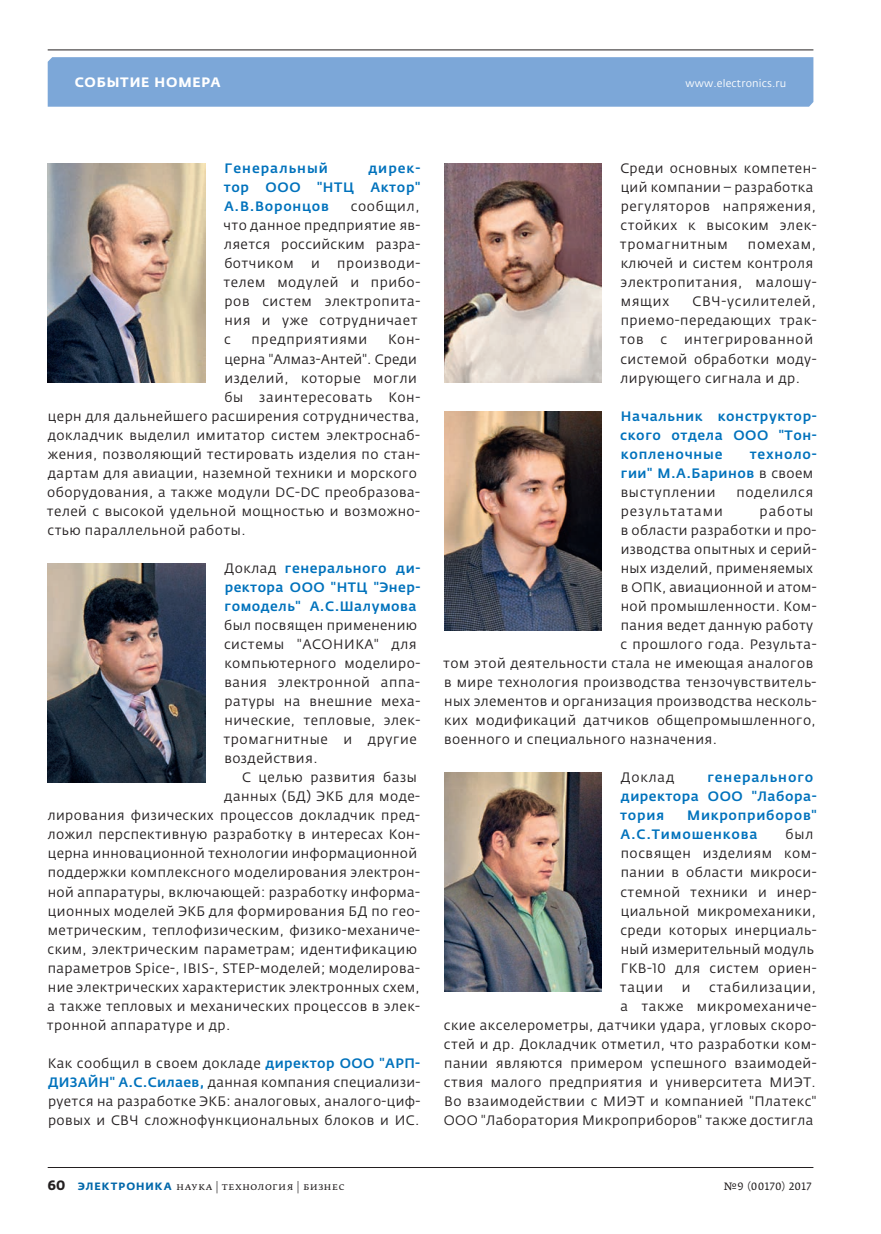
<style>
.page{position:relative;width:881px;height:1234px;background:#fff}
.page>*{position:absolute;margin:0;border:0;box-sizing:border-box;transform-origin:0 0}
.t1{font:13.5px/19px "Fedra Sans Pro";letter-spacing:.035em;color:#231f20}
.t2{font:500 13.5px/19px "Fedra Sans Pro";letter-spacing:.045em;color:#0072bc}
.t3{font:700 13.5px "Fedra Sans Alt Pro";letter-spacing:.06em;color:#fff}
.t4{font:13.5px "Fedra Sans Pro";letter-spacing:.07em;color:#231f20}
.t5{font:500 13.5px "Fedra Sans Pro";letter-spacing:.07em;color:#0072bc}
.t6{font:10.5px "Fedra Serif B Pro";letter-spacing:.025em;color:#231f20}
.t7{font:10.5px "Fedra Sans Pro";letter-spacing:.015em;color:#fff}
.t8{font:10.5px "Fedra Serif A Pro";letter-spacing:.035em;color:#231f20}
.s1{font-weight:400;color:#231f20}
.s2{font-weight:500;color:#0072bc}
.s3{font-family:"Fedra Sans Pro";font-weight:700;font-size:13.5px}
.s4{font-family:"Fedra Sans Alt Pro";font-weight:700;color:#0067aa}
</style>
<div class="page">
<div style="left:48px;top:57px;width:765px;height:50px;background:#7ca7d8"></div>
<hr style="left:48px;top:50px;width:765px;height:1px;background:#231f20">
<hr style="left:48px;top:1166px;width:765px;height:1px;background:#231f20">
<img style="left:48px;top:563px;width:157px;height:219px">
<img style="left:444px;top:772px;width:157px;height:219px">
<img style="left:444px;top:163px;width:157px;height:219px">
<img style="left:444px;top:411px;width:157px;height:219px">
<img style="left:48px;top:164px;width:157px;height:218px">
<p class="t3" style="left:75px;top:74px;width:147px">СОБЫТИЕ НОМЕРА</p>
<p class="t7" style="left:685px;top:77px;width:102px">www.electronics.ru</p>
<p class="t5" style="left:224px;top:160px;width:105px">Генеральный</p>
<p class="t2" style="left:224px;top:159px;width:198px;text-align:justify;text-indent:144px">дирек&shy;тор ООО "НТЦ Актор" А.В.Воронцов</p>
<p class="t1" style="left:223px;top:197px;width:198px;text-align:justify;text-indent:127px">сообщил, что данное предприятие яв&shy;ляется российским разра&shy;ботчиком</p>
<p class="t1" style="left:223px;top:254px;width:198px;text-indent:114px">производи&shy;телем модулей и прибо&shy;ров систем электропита&shy;ния и уже сотрудничает с</p>
<p class="t1" style="left:311px;top:254px;width:10px">и</p>
<p class="t1" style="left:251px;top:330px;width:117px">предприятиями</p>
<p class="t1" style="left:388px;top:330px;width:34px">Кон-</p>
<p class="t1" style="left:224px;top:349px;width:194px">церна "Алмаз-Антей". Среди</p>
<p class="t1" style="left:224px;top:368px;width:194px">изделий, которые могли</p>
<p class="t1" style="left:224px;top:387px;width:197px">бы заинтересовать Кон-</p>
<p class="t1" style="left:48px;top:406px;width:373px">церн для дальнейшего расширения сотрудничества,</p>
<p class="t1" style="left:48px;top:425px;width:373px">докладчик выделил имитатор систем электроснаб-</p>
<p class="t1" style="left:48px;top:444px;width:373px">жения, позволяющий тестировать изделия по стан-</p>
<p class="t1" style="left:48px;top:463px;width:370px">дартам для авиации, наземной техники и морского</p>
<p class="t1" style="left:47px;top:482px;width:374px">оборудования, а также модули DC-DC преобразова-</p>
<p class="t1" style="left:47px;top:501px;width:374px">телей с высокой удельной мощностью и возможно-</p>
<p class="t1" style="left:47px;top:520px;width:199px">стью параллельной работы.</p>
<p class="t2" style="left:224px;top:558px;width:197px"><span class="s1">Доклад</span> генерального ди-</p>
<p class="t2" style="left:225px;top:577px;width:197px">ректора ООО "НТЦ "Энер-</p>
<p class="t2" style="left:224px;top:596px;width:194px">гомодель" А.С.Ша лу мова</p>
<p class="t1" style="left:224px;top:615px;width:194px">был посвящен применению</p>
<p class="t1" style="left:224px;top:634px;width:194px">системы "АСОНИКА" для</p>
<p class="t1" style="left:224px;top:653px;width:197px">компьютерного моделиро-</p>
<p class="t1" style="left:224px;top:672px;width:197px">вания электронной аппа-</p>
<p class="t1" style="left:224px;top:691px;width:197px">ратуры на внешние меха-</p>
<p class="t1" style="left:224px;top:710px;width:197px">нические, тепловые, элек-</p>
<p class="t1" style="left:223px;top:729px;width:195px">тромагнитные и другие</p>
<p class="t1" style="left:224px;top:748px;width:95px">воздействия.</p>
<p class="t1" style="left:242px;top:767px;width:176px">С целью развития базы</p>
<p class="t1" style="left:224px;top:787px;width:197px">данных (БД) ЭКБ для моде-</p>
<p class="t1" style="left:48px;top:806px;width:374px">лирования физических процессов докладчик пред-</p>
<p class="t1" style="left:48px;top:825px;width:374px">ложил перспективную разработку в интересах Кон-</p>
<p class="t1" style="left:48px;top:844px;width:370px">церна инновационной технологии информационной</p>
<p class="t1" style="left:48px;top:863px;width:373px">поддержки комплексного моделирования электрон-</p>
<p class="t1" style="left:48px;top:882px;width:374px">ной аппаратуры, включающей: разработку информа-</p>
<p class="t1" style="left:48px;top:901px;width:373px">ционных моделей ЭКБ для формирования БД по гео-</p>
<p class="t1" style="left:48px;top:920px;width:373px">метрическим, теплофизическим, физико-механиче-</p>
<p class="t1" style="left:47px;top:939px;width:371px">ским, электрическим параметрам; идентификацию</p>
<p class="t1" style="left:48px;top:958px;width:373px">параметров Spice-, IBIS-, STEP-моделей; моделирова-</p>
<p class="t1" style="left:48px;top:977px;width:373px">ние электрических характеристик электронных схем,</p>
<p class="t1" style="left:48px;top:996px;width:374px">а также тепловых и механических процессов в элек-</p>
<p class="t1" style="left:47px;top:1015px;width:185px">тронной аппаратуре и др.</p>
<p class="t1" style="left:48px;top:1053px;width:374px;text-align:justify">Как сообщил в своем докладе <span class="s2">директор ООО "АРП-ДИЗАЙН" А.С.Силаев,</span> данная компания специализи&shy;руется на разработке ЭКБ: аналоговых, аналого-циф&shy;ровых и СВЧ сложнофункциональных блоков и ИС.</p>
<p class="t1" style="left:619px;top:159px;width:198px">Среди основных компетен&shy;ций компании – разработка регуляторов напряжения, стойких к высоким элек&shy;тромагнитным</p>
<p class="t1" style="left:620px;top:235px;width:197px;text-indent:127px">помехам, ключей и систем контроля электропитания, малошу&shy;мящих</p>
<p class="t1" style="left:619px;top:292px;width:198px;text-align:justify;text-indent:73px">СВЧ-усилителей, приемо-передающих трак&shy;тов</p>
<p class="t1" style="left:620px;top:330px;width:198px;text-indent:64px">интегрированной системой обработки моду&shy;лирующего сигнала и др.</p>
<p class="t2" style="left:620px;top:406px;width:198px;text-align:justify">Начальник конструктор&shy;ского отдела ООО "Тон&shy;копленочные</p>
<p class="t1" style="left:660px;top:330px;width:8px">с</p>
<p class="t2" style="left:620px;top:444px;width:197px;text-indent:129px">техноло&shy;гии" М.А.Баринов <span class="s1">в своем высту плении</span></p>
<p class="t1" style="left:736px;top:482px;width:78px">поделился</p>
<p class="t4" style="left:620px;top:502px;width:103px">результатами</p>
<p class="t1" style="left:759px;top:501px;width:55px">работы</p>
<p class="t1" style="left:620px;top:520px;width:197px">в области разработки и про-</p>
<p class="t1" style="left:620px;top:539px;width:197px">изводства опытных и серий-</p>
<p class="t1" style="left:620px;top:558px;width:194px">ных изделий, применяемых</p>
<p class="t1" style="left:620px;top:577px;width:197px">в ОПК, авиа ционной и атом-</p>
<p class="t1" style="left:620px;top:596px;width:197px">ной промышленности. Ком-</p>
<p class="t1" style="left:620px;top:615px;width:194px">пания ведет данную работу</p>
<p class="t1" style="left:620px;top:634px;width:198px">с прошлого года. Результа-</p>
<p class="t1" style="left:443px;top:653px;width:371px">том этой деятельности стала не имеющая аналогов</p>
<p class="t1" style="left:444px;top:672px;width:373px">в мире технология производства тензочувствитель-</p>
<p class="t1" style="left:444px;top:691px;width:374px">ных элементов и организация произ водства несколь-</p>
<p class="t1" style="left:444px;top:710px;width:373px">ких модификаций датчиков общепромышленного,</p>
<p class="t1" style="left:444px;top:729px;width:274px">военного и специального назначения.</p>
<p class="t1" style="left:620px;top:767px;width:55px">Доклад</p>
<p class="t2" style="left:620px;top:767px;width:198px;text-indent:87px">генерального директора ООО "Лабора&shy;тория</p>
<p class="t2" style="left:620px;top:806px;width:198px;text-indent:67px">Микроприборов"<br>А.С.Тимошенкова</p>
<p class="t1" style="left:619px;top:825px;width:198px;text-indent:165px">был посвящен изделиям ком&shy;пании в области микроси&shy;стемной техники и инер&shy;циальной микромеханики, среди которых инерциаль&shy;ный измерительный модуль<br>ГКВ-10 для систем ориен&shy;тации</p>
<p class="t1" style="left:443px;top:977px;width:374px;text-align:right">стабилизации,<br>а также микромеханиче-<br>ские акселерометры, датчики удара, угловых скоро&shy;стей и др. Докладчик отметил, что разработки ком&shy;пании являются примером успешного взаимодей&shy;ствия малого предприятия и университета МИЭТ.<br>Во взаимодействии с МИЭТ и компанией "Платекс" ООО "Лаборатория Микроприборов" также достигла</p>
<p class="t1" style="left:681px;top:977px;width:10px">и</p>
<p class="t6" style="left:48px;top:1179px;width:298px"><span class="s3">60</span> <span class="s4">ЭЛЕКТРОНИКА</span> наука | технология | бизнес</p>
<p class="t8" style="left:723px;top:1179px;width:89px">№9 (00170) 2017</p>
</div>
